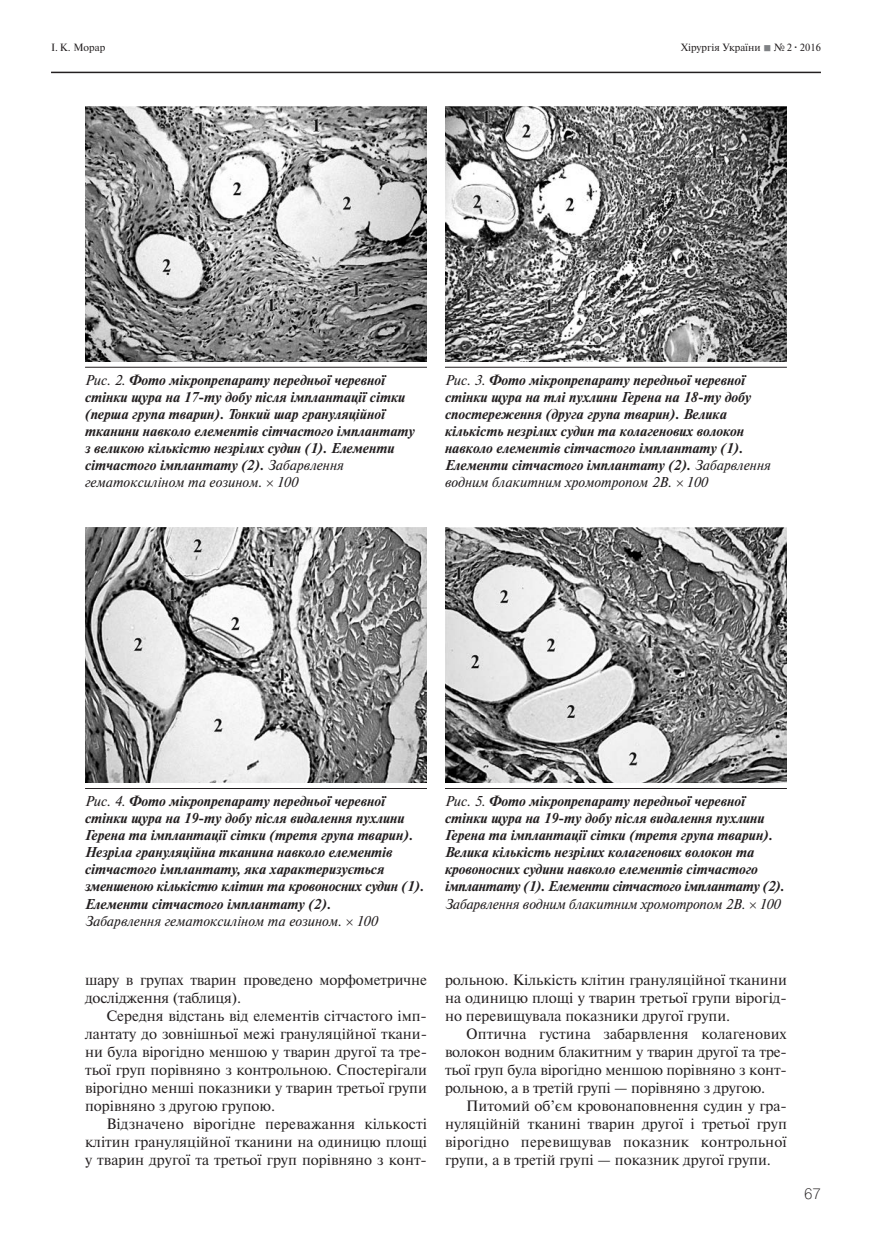
<style>
.page{position:relative;width:872px;height:1234px;background:#fff}
.page>*{position:absolute;margin:0;border:0;box-sizing:border-box;transform-origin:0 0}
.t1{font:15px/18px "Newton C";color:#231f20;text-align:justify}
.t2{font:15px "Pragmatica Light C";color:#231f20}
.t3{font:italic 700 14.25px/17.1px "Newton C";color:#231f20}
.t4{font:italic 14.25px "Newton C";letter-spacing:-.01em;color:#231f20}
.t5{font:10.5px "Newton C";color:#231f20}
.s1{color:#808285}
.s2{font-weight:700}
.s3{font-weight:400}
</style>
<div class="page">
<hr style="left:51px;top:72px;width:770px;height:1px;background:#231f20">
<hr style="left:85px;top:367px;width:342px;height:1px;background:#231f20">
<hr style="left:85px;top:788px;width:342px;height:1px;background:#231f20">
<hr style="left:445px;top:367px;width:342px;height:1px;background:#231f20">
<hr style="left:445px;top:788px;width:342px;height:1px;background:#231f20">
<img style="left:85px;top:106px;width:342px;height:255px">
<img style="left:85px;top:527px;width:342px;height:255px">
<img style="left:445px;top:106px;width:342px;height:255px">
<img style="left:445px;top:527px;width:342px;height:255px">
<p class="t5" style="left:51px;top:41px;width:56px">І. К. Морар</p>
<p class="t5" style="left:680px;top:41px;width:142px">Хірургія України <span class="s1">■</span> № 2 <span class="s2">·</span> 2016</p>
<p class="t3" style="left:85px;top:371px;width:331px"><span class="s3">Рис. 2.</span> Фото мікропрепарату передньої черевної стінки щура на 17-ту добу після імплантації сітки (перша група тварин). Тонкий шар грануляційної тканини навколо елементів сітчастого імплантату з великою кількістю незрілих судин (1). Елементи сітчастого імплантату (2). <span class="s3">Забарвлення гематоксиліном та еозином. 100</span></p>
<p class="t3" style="left:445px;top:371px;width:327px"><span class="s3">Рис. 3.</span> Фото мікропрепарату передньої черевної стінки щура на тлі пухлини Герена на 18-ту добу спостереження (друга група тварин). Велика кількість незрілих судин та колагенових волокон навколо елементів сітчастого імплантату (1).<br>Елементи сітчастого імплантату (2). <span class="s3">Забарвлення водним блакитним хромотропом 2В. 100</span></p>
<p class="t3" style="left:85px;top:792px;width:340px"><span class="s3">Рис. 4.</span> Фото мікропрепарату передньої черевної стінки щура на 19-ту добу після видалення пухлини Герена та імплантації сітки (третя група тварин).<br>Незріла грануляційна тканина навколо елементів сітчастого імплантату, яка характеризується зменшеною кількістю клітин та кровоносних судин (1).<br>Елементи сітчастого імплантату (2).</p>
<p class="t4" style="left:85px;top:912px;width:294px">Забарвлення гематоксиліном та еозином. 100</p>
<p class="t3" style="left:445px;top:792px;width:341px"><span class="s3">Рис. 5.</span> Фото мікропрепарату передньої черевної стінки щура на 19-ту добу після видалення пухлини Герена та імплантації сітки (третя група тварин).<br>Велика кількість незрілих колагенових волокон та кровоносних судини навколо елементів сітчастого імплантату (1). Елементи сітчастого імплантату (2).</p>
<p class="t4" style="left:445px;top:895px;width:337px">Забарвлення водним блакитним хромотропом 2В. 100</p>
<p class="t1" style="left:85px;top:970px;width:343px">шару в групах тварин проведено морфометричне дослідження (таблиця).</p>
<p class="t1" style="left:85px;top:1006px;width:343px;text-indent:21px">Середня відстань від елементів сітчастого імп&shy;лантату до зовнішньої межі грануляційної ткани&shy;ни була вірогідно меншою у тварин другої та тре&shy;тьої груп порівняно з контрольною. Спостерігали вірогідно менші показники у тварин третьої групи порівняно з другою групою.</p>
<p class="t1" style="left:85px;top:1114px;width:343px;text-indent:21px">Відзначено вірогідне переважання кількості клітин грануляційної тканини на одиницю площі у тварин другої та третьої груп порівняно з конт-</p>
<p class="t1" style="left:445px;top:970px;width:343px">роль ною. Кількість клітин грануляційної тканини на одиницю площі у тварин третьої групи вірогід&shy;но перевищувала показники другої групи.</p>
<p class="t1" style="left:445px;top:1024px;width:343px;text-indent:21px">Оптична густина забарвлення колагенових волокон водним блакитним у тварин другої та тре&shy;тьої груп була вірогідно меншою порівняно з конт&shy;рольною, а в третій групі — порівняно з другою.</p>
<p class="t1" style="left:445px;top:1096px;width:343px;text-indent:21px">Питомий об’єм кровонаповнення судин у гра&shy;нуляційній тканині тварин другої і третьої груп вірогідно перевищував показник контрольної групи, а в третій групі — показник другої групи.</p>
<p class="t2" style="left:804px;top:1184px;width:18px">67</p>
</div>
